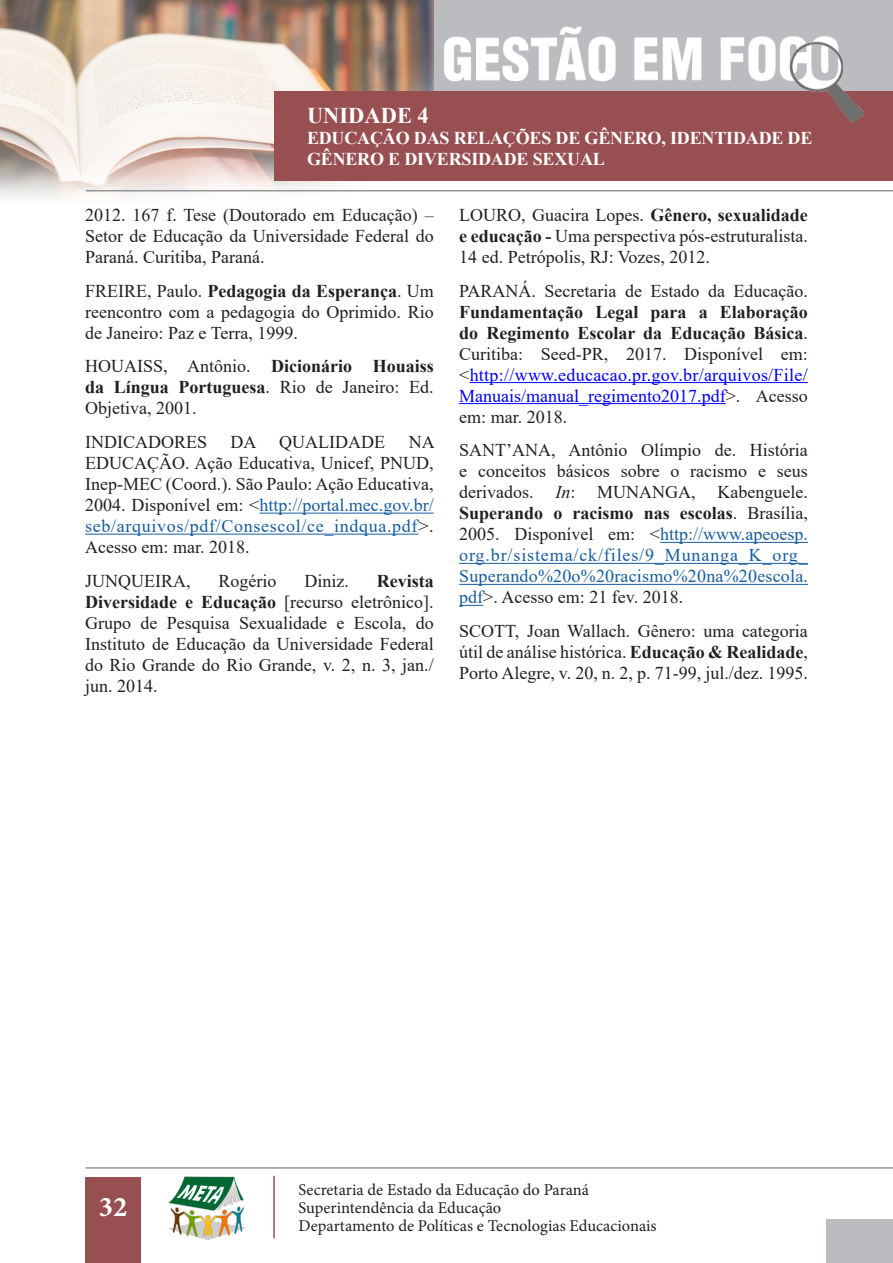
<style>
.page{position:relative;width:893px;height:1263px;background:#fff}
.page>*{position:absolute;margin:0;border:0;box-sizing:border-box;transform-origin:0 0}
.t1{font:700 28.5px "Minion Pro";color:#fff}
.t2{font:700 22.5px "Times New Roman";color:#fff}
.t3{font:18px/21px "Times New Roman";color:#231f20;text-align:justify}
.t4{font:700 18px/21px "Times New Roman";letter-spacing:-.01em;color:#fff}
.t5{font:16.5px/18px "Minion Pro";color:#231f20}
.s1{font-weight:700}
.s2{color:#175d9e}
.s3{color:#00f}
.s4{font-style:italic}
</style>
<div class="page">
<img style="left:0;top:0;width:525px;height:198px">
<div style="left:434px;top:0;width:459px;height:180px;background:#bbbcbf"></div>
<div style="left:826px;top:1219px;width:67px;height:44px;background:#bbbcbf"></div>
<hr style="left:86px;top:190px;width:807px;height:1px;background:#939598">
<hr style="left:86px;top:1167px;width:807px;height:2px;background:#939598">
<div style="left:275px;top:92px;width:618px;height:89px;background:#984f51"></div>
<div style="left:85px;top:1177px;width:55px;height:86px;background:#984f51"></div>
<img style="left:434px;top:26px;width:433px;height:97px">
<hr style="left:273px;top:1176px;width:2px;height:62px;background:#984f51">
<img style="left:168px;top:1176px;width:77px;height:64px">
<hr style="left:259px;top:513px;width:175px;height:1px;background:#175d9e">
<hr style="left:85px;top:534px;width:333px;height:1px;background:#175d9e">
<hr style="left:470px;top:382px;width:338px;height:1px;background:#00f">
<hr style="left:459px;top:403px;width:267px;height:1px;background:#00f">
<hr style="left:660px;top:542px;width:148px;height:1px;background:#175d9e">
<hr style="left:459px;top:563px;width:349px;height:1px;background:#175d9e">
<hr style="left:459px;top:584px;width:349px;height:1px;background:#175d9e">
<svg style="left:459px;top:605px;width:24px;height:1px"></svg>
<p class="t2" style="left:307px;top:99px;width:123px">UNIDADE 4</p>
<p class="t4" style="left:307px;top:127px;width:507px">EDUCAÇÃO DAS RELAÇÕES DE GÊNERO, IDENTIDADE DE<br>GÊNERO E DIVERSIDADE SEXUAL</p>
<p class="t3" style="left:85px;top:204px;width:350px">2012. 167 f. Tese (Doutorado em Educação) – Setor de Educação da Universidade Federal do Paraná. Curitiba, Paraná.</p>
<p class="t3" style="left:85px;top:279px;width:350px">FREIRE, Paulo. <span class="s1">Pedagogia da Esperança</span>. Um reencontro com a pedagogia do Oprimido. Rio de Janeiro: Paz e Terra, 1999.</p>
<p class="t3" style="left:85px;top:355px;width:350px">HOUAISS, Antônio. <span class="s1">Dicionário Houaiss da Língua Portuguesa</span>. Rio de Janeiro: Ed.<br>Objetiva, 2001.</p>
<p class="t3" style="left:85px;top:431px;width:123px">INDICADORES</p>
<p class="t3" style="left:231px;top:431px;width:27px">DA</p>
<p class="t3" style="left:279px;top:431px;width:107px">QUALIDADE</p>
<p class="t3" style="left:85px;top:431px;width:351px;text-indent:324px">NA EDUCAÇÃO. Ação Educativa, Unicef, PNUD, Inep-MEC (Coord.). São Paulo: Ação Educativa, 2004. Disponível em: &lt;<span class="s2">http://portal.mec.gov.br/ seb/arquivos/pdf/Consescol/ce_indqua.pdf</span>&gt;.<br>Acesso em: mar. 2018.</p>
<p class="t3" style="left:85px;top:570px;width:107px">JUNQUEIRA,</p>
<p class="t3" style="left:218px;top:570px;width:59px">Rogério</p>
<p class="t3" style="left:304px;top:570px;width:46px">Diniz.</p>
<p class="t3" style="left:85px;top:570px;width:350px;text-indent:292px"><span class="s1">Revista Diversidade e Educação</span> [recurso eletrônico].<br>Grupo de Pesquisa Sexualidade e Escola, do Instituto de Educação da Universidade Federal do Rio Grande do Rio Grande, v. 2, n. 3, jan./ jun. 2014.</p>
<p class="t3" style="left:459px;top:204px;width:350px">LOURO, Guacira Lopes. <span class="s1">Gênero, sexualidade e educação -</span> Uma perspectiva pós-estruturalista.<br>14 ed. Petrópolis, RJ: Vozes, 2012.</p>
<p class="t3" style="left:459px;top:279px;width:350px">PARANÁ. Secretaria de Estado da Educação.<br><span class="s1">Fundamentação Legal para a Elaboração do Regimento Escolar da Educação Básica</span>.<br>Curitiba: Seed-PR, 2017. Disponível em: &lt;<span class="s3">http://www.educacao.pr.gov.br/arquivos/File/ Manuais/manual_regimento2017.pdf</span>&gt;. Acesso em: mar. 2018.</p>
<p class="t3" style="left:459px;top:439px;width:350px">SANT’ANA, Antônio Olímpio de. História e conceitos básicos sobre o racismo e seus derivados. <span class="s4">In</span>: MUNANGA, Kabenguele.<br><span class="s1">Superando o racismo nas escolas</span>. Brasília, 2005. Disponível em: &lt;<span class="s2">http://www.apeoesp. org.br/sistema/ck/files/9_Munanga_K_org_ Superando%20o%20racismo%20na%20escola. pdf</span>&gt;. Acesso em: 21 fev. 2018.</p>
<p class="t3" style="left:459px;top:620px;width:350px">SCOTT, Joan Wallach. Gênero: uma categoria útil de análise histórica. <span class="s1">Educação &amp; Realidade</span>, Porto Alegre, v. 20, n. 2, p. 71-99, jul./dez. 1995.</p>
<h1 class="t1" style="left:99px;top:1187px;width:30px">32</h1>
<p class="t5" style="left:299px;top:1181px;width:359px">Secretaria de Estado da Educação do Paraná<br>Superintendência da Educação<br>Departamento de Políticas e Tecnologias Educacionais</p>
</div>
